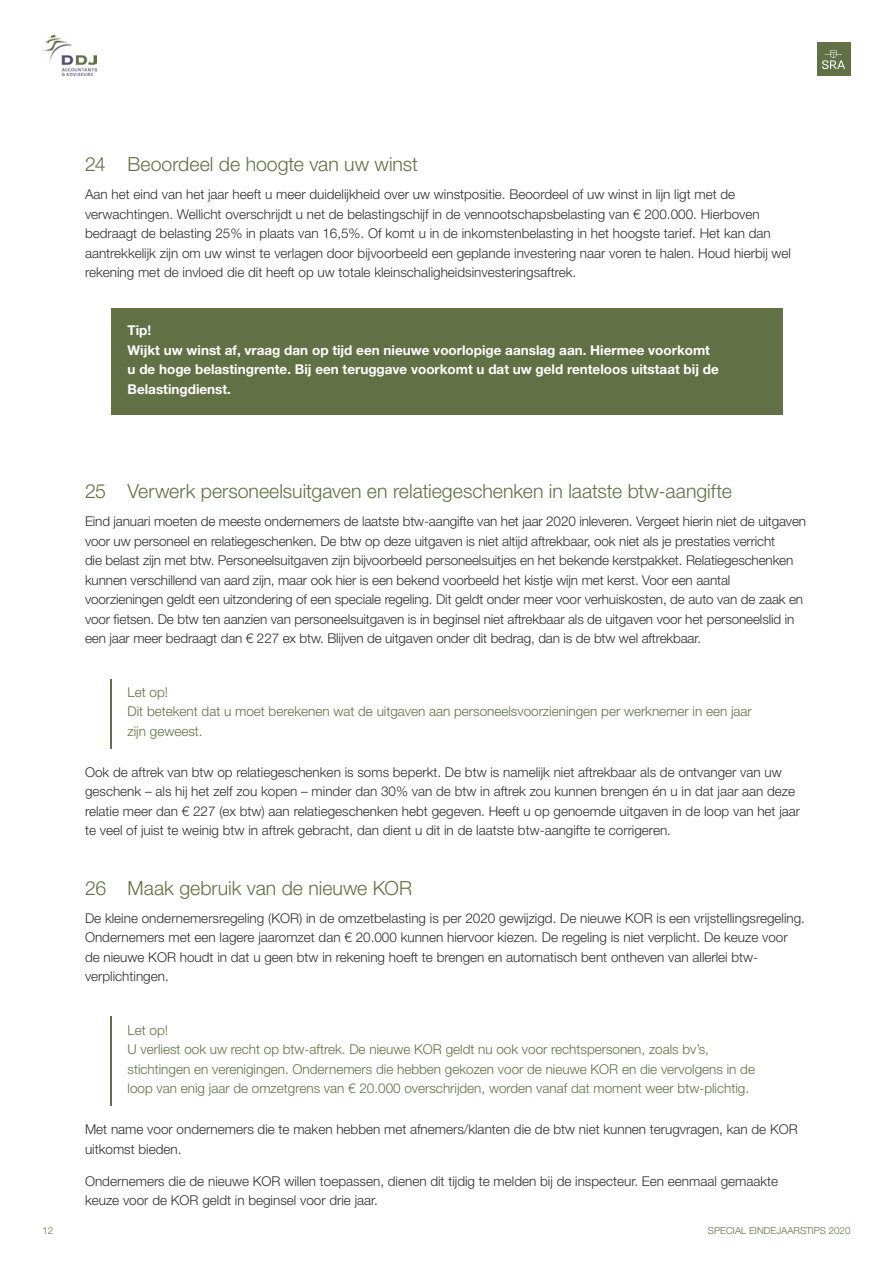
<style>
.page{position:relative;width:893px;height:1263px;background:#fff}
.page>*{position:absolute;margin:0;border:0;box-sizing:border-box;transform-origin:0 0}
.t1{font:300 19.5px "Helvetica Neue LT Std";color:#617145}
.t2{font:300 13.5px/19.5px "Helvetica Neue LT Std";color:#2f2f2f}
.t3{font:300 13.5px/19.5px "Helvetica Neue LT Std";color:#617145}
.t4{font:700 13.5px/19.5px "Helvetica Neue LT Std";color:#fff}
.t5{font:300 9.75px "Helvetica Neue LT Std";color:#617145}
</style>
<div class="page">
<div style="left:817px;top:43px;width:33px;height:33px;background:#617145"></div>
<svg style="left:822px;top:50px;width:23px;height:19px"></svg>
<img style="left:43px;top:35px;width:54px;height:41px">
<div style="left:111px;top:308px;width:671px;height:106px;background:#617145"></div>
<hr style="left:111px;top:679px;width:1px;height:69px;background:#617145">
<hr style="left:111px;top:1017px;width:1px;height:89px;background:#617145">
<h1 class="t1" style="left:85px;top:152px;width:334px">24 Beoordeel de hoogte van uw winst</h1>
<p class="t2" style="left:85px;top:184px;width:707px">Aan het eind van het jaar heeft u meer duidelijkheid over uw winstpositie. Beoordeel of uw winst in lijn ligt met de verwachtingen. Wellicht overschrijdt u net de belastingschijf in de vennootschapsbelasting van € 200.000. Hierboven bedraagt de belasting 25% in plaats van 16,5%. Of komt u in de inkomstenbelasting in het hoogste tarief. Het kan dan aantrekkelijk zijn om uw winst te verlagen door bijvoorbeeld een geplande investering naar voren te halen. Houd hierbij wel rekening met de invloed die dit heeft op uw totale kleinschaligheidsinvesteringsaftrek.</p>
<p class="t4" style="left:128px;top:320px;width:593px">Tip!<br>Wijkt uw winst af, vraag dan op tijd een nieuwe voorlopige aanslag aan. Hiermee voorkomt u de hoge belastingrente. Bij een teruggave voorkomt u dat uw geld renteloos uitstaat bij de Belastingdienst.</p>
<h1 class="t1" style="left:85px;top:479px;width:648px">25 Verwerk personeelsuitgaven en relatiegeschenken in laatste btw-aangifte</h1>
<p class="t2" style="left:85px;top:511px;width:723px">Eind januari moeten de meeste ondernemers de laatste btw-aangifte van het jaar 2020 inleveren. Vergeet hierin niet de uitgaven voor uw personeel en relatiegeschenken. De btw op deze uitgaven is niet altijd aftrekbaar, ook niet als je prestaties verricht<br>die belast zijn met btw. Personeelsuitgaven zijn bijvoorbeeld personeelsuitjes en het bekende kerstpakket. Relatiegeschenken kunnen verschillend van aard zijn, maar ook hier is een bekend voorbeeld het kistje wijn met kerst. Voor een aantal voorzieningen geldt een uitzondering of een speciale regeling. Dit geldt onder meer voor verhuiskosten, de auto van de zaak en voor fietsen. De btw ten aanzien van personeelsuitgaven is in beginsel niet aftrekbaar als de uitgaven voor het personeelslid in een jaar meer bedraagt dan € 227 ex btw. Blijven de uitgaven onder dit bedrag, dan is de btw wel aftrekbaar.</p>
<p class="t3" style="left:128px;top:682px;width:626px">Let op!<br>Dit betekent dat u moet berekenen wat de uitgaven aan personeelsvoorzieningen per werknemer in een jaar zijn geweest.</p>
<p class="t2" style="left:85px;top:762px;width:717px">Ook de aftrek van btw op relatiegeschenken is soms beperkt. De btw is namelijk niet aftrekbaar als de ontvanger van uw geschenk – als hij het zelf zou kopen – minder dan 30% van de btw in aftrek zou kunnen brengen én u in dat jaar aan deze relatie meer dan € 227 (ex btw) aan relatiegeschenken hebt gegeven. Heeft u op genoemde uitgaven in de loop van het jaar te veel of juist te weinig btw in aftrek gebracht, dan dient u dit in de laatste btw-aangifte te corrigeren.</p>
<h1 class="t1" style="left:85px;top:876px;width:329px">26 Maak gebruik van de nieuwe KOR</h1>
<p class="t2" style="left:85px;top:908px;width:721px">De kleine ondernemersregeling (KOR) in de omzetbelasting is per 2020 gewijzigd. De nieuwe KOR is een vrijstellingsregeling.<br>Ondernemers met een lagere jaaromzet dan € 20.000 kunnen hiervoor kiezen. De regeling is niet verplicht. De keuze voor de nieuwe KOR houdt in dat u geen btw in rekening hoeft te brengen en automatisch bent ontheven van allerlei btw&shy;verplichtingen.</p>
<p class="t3" style="left:128px;top:1020px;width:629px">Let op!<br>U verliest ook uw recht op btw-aftrek. De nieuwe KOR geldt nu ook voor rechtspersonen, zoals bv’s, stichtingen en verenigingen. Ondernemers die hebben gekozen voor de nieuwe KOR en die vervolgens in de loop van enig jaar de omzetgrens van € 20.000 overschrijden, worden vanaf dat moment weer btw-plichtig.</p>
<p class="t2" style="left:85px;top:1119px;width:714px">Met name voor ondernemers die te maken hebben met afnemers/klanten die de btw niet kunnen terugvragen, kan de KOR uitkomst bieden.</p>
<p class="t2" style="left:85px;top:1171px;width:695px">Ondernemers die de nieuwe KOR willen toepassen, dienen dit tijdig te melden bij de inspecteur. Een eenmaal gemaakte keuze voor de KOR geldt in beginsel voor drie jaar.</p>
<p class="t5" style="left:43px;top:1224px;width:12px">12</p>
<p class="t5" style="left:708px;top:1224px;width:144px">SPECIAL EINDEJAARSTIPS 2020</p>
</div>
